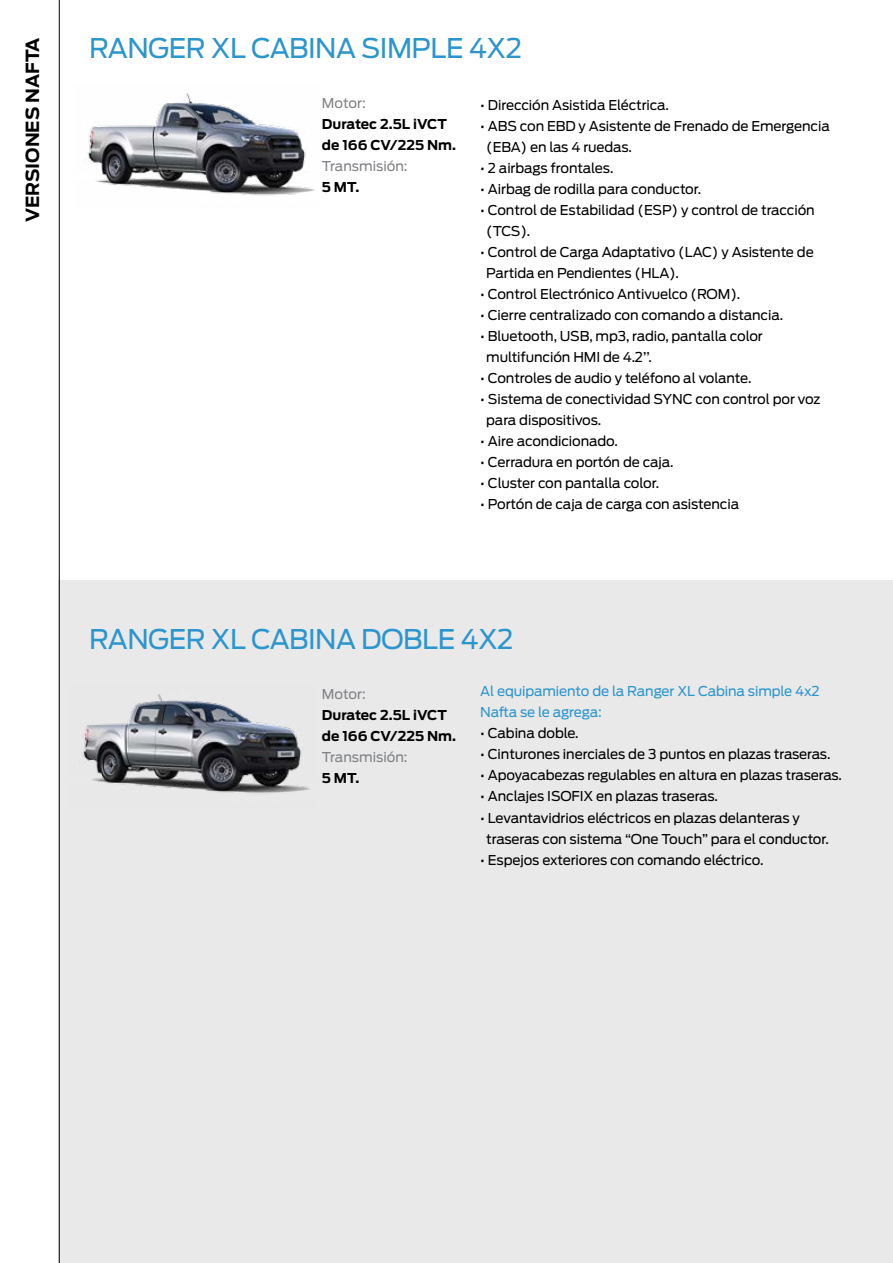
<style>
.page{position:relative;width:893px;height:1263px;background:#fff}
.page>*{position:absolute;margin:0;border:0;box-sizing:border-box;transform-origin:0 0}
.t1{font:27px "Ford Antenna";letter-spacing:-.02em;color:#2b95cd}
.t2{font:700 18px "Ford Antenna";color:#000}
.t3{font:13.5px/21px "Ford Antenna";letter-spacing:-.01em;color:#000}
.t4{font:700 13.5px/21px "Ford Antenna";color:#000}
.t5{font:13.5px/21px "Ford Antenna";letter-spacing:-.01em;color:#2b95cd}
.t6{font:13.5px "Ford Antenna";color:#808285}
</style>
<div class="page">
<div style="left:59px;top:580px;width:833px;height:683px;background:#e9e9ea"></div>
<hr style="left:59px;top:0;width:1px;height:1263px;background:#000">
<img style="left:84px;top:93px;width:231px;height:103px">
<img style="left:79px;top:694px;width:231px;height:99px">
<h2 class="t2" style="left:16px;top:222px;width:186px;rotate:-90deg">VERSIONES NAFTA</h2>
<h1 class="t1" style="left:89px;top:25px;width:434px">RANGER XL CABINA SIMPLE 4X2</h1>
<p class="t6" style="left:322px;top:92px;width:45px">Motor:</p>
<p class="t4" style="left:322px;top:112px;width:136px">Duratec 2.5L iVCT de 166 CV/225 Nm.</p>
<p class="t6" style="left:322px;top:155px;width:87px">Transmisión:</p>
<p class="t4" style="left:322px;top:175px;width:39px">5 MT.</p>
<p class="t3" style="left:480px;top:93px;width:190px">• Dirección Asistida Eléctrica.</p>
<p class="t3" style="left:486px;top:114px;width:345px;text-indent:-6px">• ABS con EBD y Asistente de Frenado de Emergencia (EBA) en las 4 ruedas.</p>
<p class="t3" style="left:480px;top:156px;width:135px">• 2 airbags frontales.</p>
<p class="t3" style="left:480px;top:177px;width:222px">• Airbag de rodilla para conductor.</p>
<p class="t3" style="left:486px;top:198px;width:330px;text-indent:-6px">• Control de Estabilidad (ESP) y control de tracción (TCS).</p>
<p class="t3" style="left:486px;top:240px;width:329px;text-indent:-6px">• Control de Carga Adaptativo (LAC) y Asistente de<br>Partida en Pendientes (HLA).</p>
<p class="t3" style="left:480px;top:282px;width:261px">• Control Electrónico Antivuelco (ROM).</p>
<p class="t3" style="left:480px;top:303px;width:304px">• Cierre centralizado con comando a distancia.</p>
<p class="t3" style="left:486px;top:324px;width:278px;text-indent:-6px">• Bluetooth, USB, mp3, radio, pantalla color multifunción HMI de 4.2’’.</p>
<p class="t3" style="left:480px;top:366px;width:273px">• Controles de audio y teléfono al volante.</p>
<p class="t3" style="left:486px;top:387px;width:335px;text-indent:-6px">• Sistema de conectividad SYNC con control por voz para dispositivos.</p>
<p class="t3" style="left:480px;top:429px;width:139px">• Aire acondicionado.</p>
<p class="t3" style="left:480px;top:450px;width:195px">• Cerradura en portón de caja.</p>
<p class="t3" style="left:480px;top:471px;width:180px">• Cluster con pantalla color.</p>
<p class="t3" style="left:480px;top:492px;width:260px">• Portón de caja de carga con asistencia</p>
<h1 class="t1" style="left:89px;top:616px;width:426px">RANGER XL CABINA DOBLE 4X2</h1>
<p class="t6" style="left:322px;top:683px;width:45px">Motor:</p>
<p class="t4" style="left:322px;top:704px;width:136px">Duratec 2.5L iVCT de 166 CV/225 Nm.</p>
<p class="t6" style="left:322px;top:746px;width:87px">Transmisión:</p>
<p class="t4" style="left:322px;top:767px;width:39px">5 MT.</p>
<p class="t5" style="left:480px;top:680px;width:341px">Al equipamiento de la Ranger XL Cabina simple 4x2<br>Nafta se le agrega:</p>
<p class="t3" style="left:480px;top:722px;width:100px">• Cabina doble.</p>
<p class="t3" style="left:480px;top:743px;width:351px">• Cinturones inerciales de 3 puntos en plazas traseras.</p>
<p class="t3" style="left:480px;top:764px;width:363px">• Apoyacabezas regulables en altura en plazas traseras.</p>
<p class="t3" style="left:480px;top:785px;width:239px">• Anclajes ISOFIX en plazas traseras.</p>
<p class="t3" style="left:486px;top:806px;width:344px;text-indent:-6px">• Levantavidrios eléctricos en plazas delanteras y traseras con sistema “One Touch” para el conductor.</p>
<p class="t3" style="left:480px;top:848px;width:285px">• Espejos exteriores con comando eléctrico.</p>
</div>
